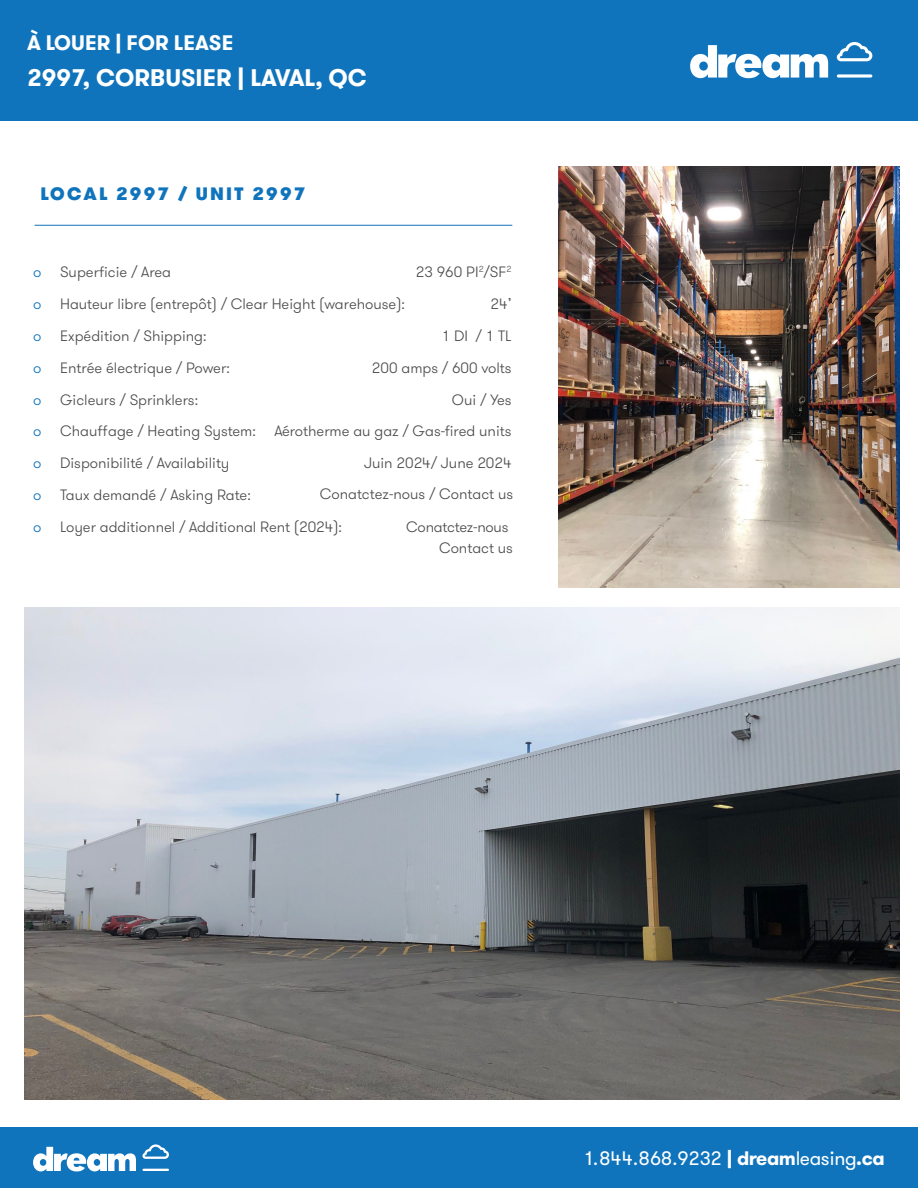
<style>
.page{position:relative;width:918px;height:1188px;background:#fff}
.page>*{position:absolute;margin:0;border:0;box-sizing:border-box;transform-origin:0 0}
.t1{font:700 24px "GT Walsheim Office";color:#fff}
.t2{font:700 21px "GT Walsheim Office";color:#fff}
.t3{font:19.5px "GT Walsheim Office";letter-spacing:-.02em;color:#fff}
.Titles{font:900 18px "GT Walsheim Office";letter-spacing:.12em;color:#1074bc}
.t4{font:300 15px/31.5px "GT Walsheim Office";color:#4b4c4d;text-align:right}
.s1{color:#1074bc}
.s2{font-weight:700}
</style>
<div class="page">
<div style="left:0;top:1128px;width:918px;height:60px;background:#1074bc"></div>
<div style="left:0;top:0;width:918px;height:120px;background:#1074bc"></div>
<svg style="left:690px;top:45px;width:138px;height:33px"></svg>
<svg style="left:837px;top:74px;width:35px;height:4px"></svg>
<svg style="left:837px;top:42px;width:35px;height:19px"></svg>
<svg style="left:33px;top:1147px;width:103px;height:24px"></svg>
<hr style="left:142px;top:1169px;width:27px;height:2px;background:#fff">
<svg style="left:142px;top:1144px;width:27px;height:15px"></svg>
<hr style="left:35px;top:225px;width:477px;height:1px;background:#1074bc">
<img style="left:559px;top:167px;width:340px;height:420px">
<img style="left:24px;top:608px;width:875px;height:491px">
<h2 class="t2" style="left:27px;top:29px;width:208px">À LOUER | FOR LEASE</h2>
<h1 class="t1" style="left:27px;top:62px;width:341px">2997, CORBUSIER | LAVAL, QC</h1>
<p class="Titles" style="left:41px;top:181px;width:266px">LOCAL 2997 / UNIT 2997</p>
<p class="t4" style="left:33px;top:257px;width:140px"><span class="s1">o</span> Superficie / Area</p>
<p class="t4" style="left:416px;top:257px;width:97px">23 960 PI<sup>2</sup>/SF<sup>2</sup></p>
<p class="t4" style="left:33px;top:289px;width:373px"><span class="s1">o</span> Hauteur libre (entrepôt) / Clear Height (warehouse):</p>
<p class="t4" style="left:491px;top:289px;width:22px">24’</p>
<p class="t4" style="left:33px;top:320px;width:175px"><span class="s1">o</span> Expédition / Shipping:</p>
<p class="t4" style="left:442px;top:320px;width:71px">1 DI / 1 TL</p>
<p class="t4" style="left:33px;top:352px;width:198px"><span class="s1">o</span> Entrée électrique / Power:</p>
<p class="t4" style="left:372px;top:352px;width:141px">200 amps / 600 volts</p>
<p class="t4" style="left:33px;top:384px;width:167px"><span class="s1">o</span> Gicleurs / Sprinklers:</p>
<p class="t4" style="left:452px;top:384px;width:61px">Oui / Yes</p>
<p class="t4" style="left:33px;top:416px;width:480px"><span class="s1">o</span> Chauffage / Heating System: Aérotherme au gaz / Gas-fired units</p>
<p class="t4" style="left:33px;top:448px;width:198px"><span class="s1">o</span> Disponibilité / Availability</p>
<p class="t4" style="left:33px;top:479px;width:219px"><span class="s1">o</span> Taux demandé / Asking Rate:</p>
<p class="t4" style="left:320px;top:447px;width:195px">Juin 2024/ June 2024<br>Conatctez-nous / Contact us</p>
<p class="t4" style="left:33px;top:511px;width:310px"><span class="s1">o</span> Loyer additionnel / Additional Rent (2024):</p>
<p class="t4" style="left:439px;top:516px;width:75px;line-height:21px;text-align:left;text-indent:-33px">Conatctez-nous<br>Contact us</p>
<h3 class="t3" style="left:584px;top:1146px;width:303px">1.844.868.9232 <span class="s2">| dream</span>leasing<span class="s2">.ca</span></h3>
</div>
